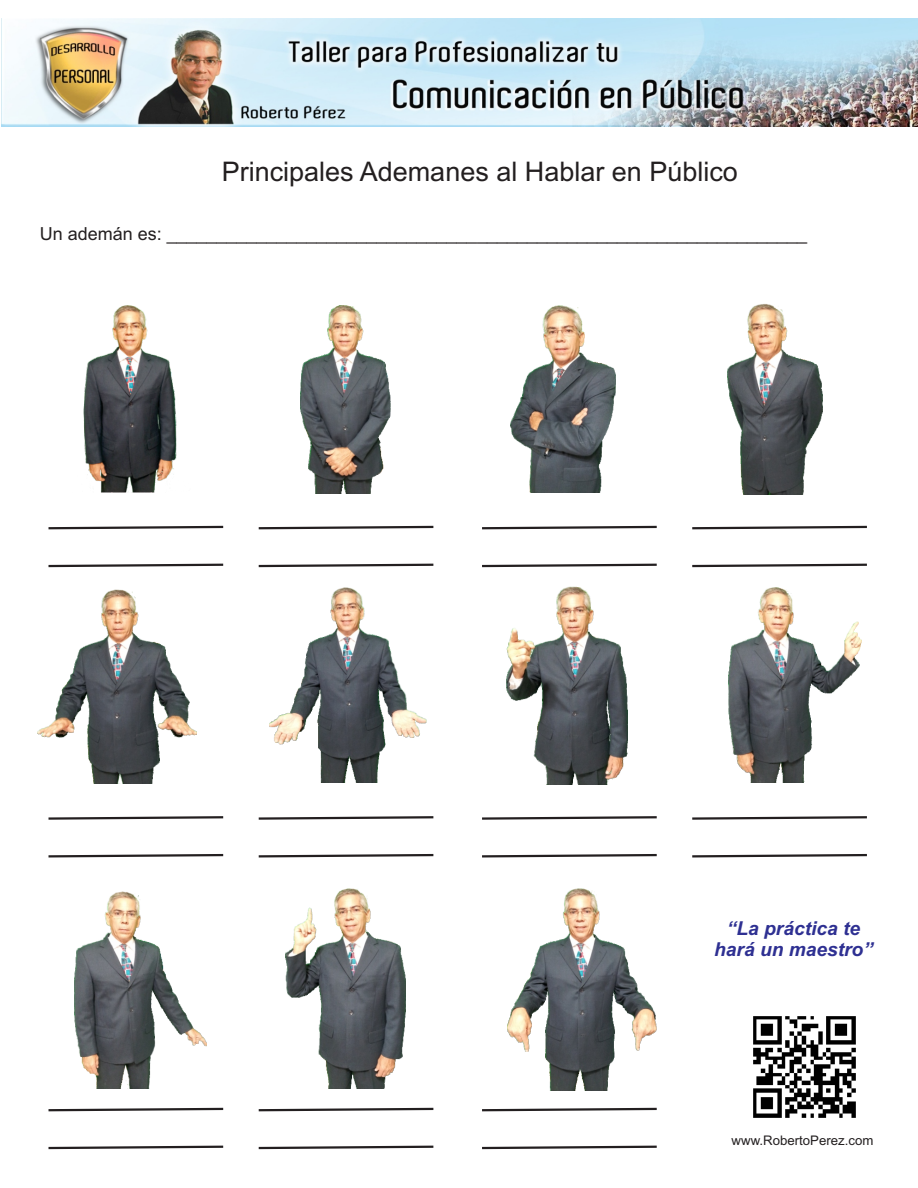
<style>
.page{position:relative;width:918px;height:1188px;background:#fff}
.page>*{position:absolute;margin:0;border:0;box-sizing:border-box;transform-origin:0 0}
.t1{font:27px "Arial";color:#231f20}
.t2{font:italic 700 19.2px/21.5px "Arial";color:#2e3092;text-align:center}
.t3{font:18px "Arial";color:#231f20}
.t4{font:13.2px "Arial";color:#231f20}
</style>
<div class="page">
<img style="left:1px;top:19px;width:917px;height:108px">
<img style="left:83px;top:306px;width:94px;height:187px">
<img style="left:300px;top:306px;width:90px;height:188px">
<img style="left:510px;top:305px;width:105px;height:188px">
<img style="left:728px;top:304px;width:94px;height:190px">
<img style="left:38px;top:589px;width:159px;height:194px">
<img style="left:269px;top:587px;width:158px;height:196px">
<img style="left:506px;top:586px;width:122px;height:198px">
<img style="left:728px;top:588px;width:134px;height:195px">
<img style="left:75px;top:892px;width:131px;height:197px">
<img style="left:286px;top:889px;width:120px;height:200px">
<img style="left:508px;top:888px;width:149px;height:202px">
<svg style="left:48px;top:525px;width:176px;height:5px"></svg>
<svg style="left:48px;top:563px;width:176px;height:5px"></svg>
<svg style="left:258px;top:525px;width:176px;height:5px"></svg>
<svg style="left:258px;top:563px;width:176px;height:5px"></svg>
<svg style="left:482px;top:525px;width:175px;height:5px"></svg>
<svg style="left:482px;top:563px;width:175px;height:5px"></svg>
<svg style="left:692px;top:525px;width:175px;height:5px"></svg>
<svg style="left:692px;top:563px;width:175px;height:5px"></svg>
<svg style="left:48px;top:816px;width:176px;height:4px"></svg>
<svg style="left:48px;top:853px;width:176px;height:5px"></svg>
<svg style="left:258px;top:816px;width:176px;height:4px"></svg>
<svg style="left:258px;top:853px;width:176px;height:5px"></svg>
<svg style="left:482px;top:816px;width:175px;height:4px"></svg>
<svg style="left:482px;top:853px;width:175px;height:5px"></svg>
<svg style="left:692px;top:816px;width:175px;height:4px"></svg>
<svg style="left:692px;top:853px;width:175px;height:5px"></svg>
<svg style="left:48px;top:1107px;width:176px;height:5px"></svg>
<svg style="left:48px;top:1145px;width:176px;height:5px"></svg>
<svg style="left:258px;top:1107px;width:176px;height:5px"></svg>
<svg style="left:258px;top:1145px;width:176px;height:5px"></svg>
<svg style="left:482px;top:1107px;width:175px;height:5px"></svg>
<svg style="left:482px;top:1145px;width:175px;height:5px"></svg>
<img style="left:753px;top:1016px;width:103px;height:102px">
<h1 class="t1" style="left:222px;top:162px;width:518px">Principales Ademanes al Hablar en Público</h1>
<p class="t3" style="left:40px;top:227px;width:769px">Un ademán es: ________________________________________________________________</p>
<p class="t2" style="left:714px;top:919px;width:160px">“La práctica te hará un maestro”</p>
<p class="t4" style="left:732px;top:1136px;width:143px">www.RobertoPerez.com</p>
</div>
